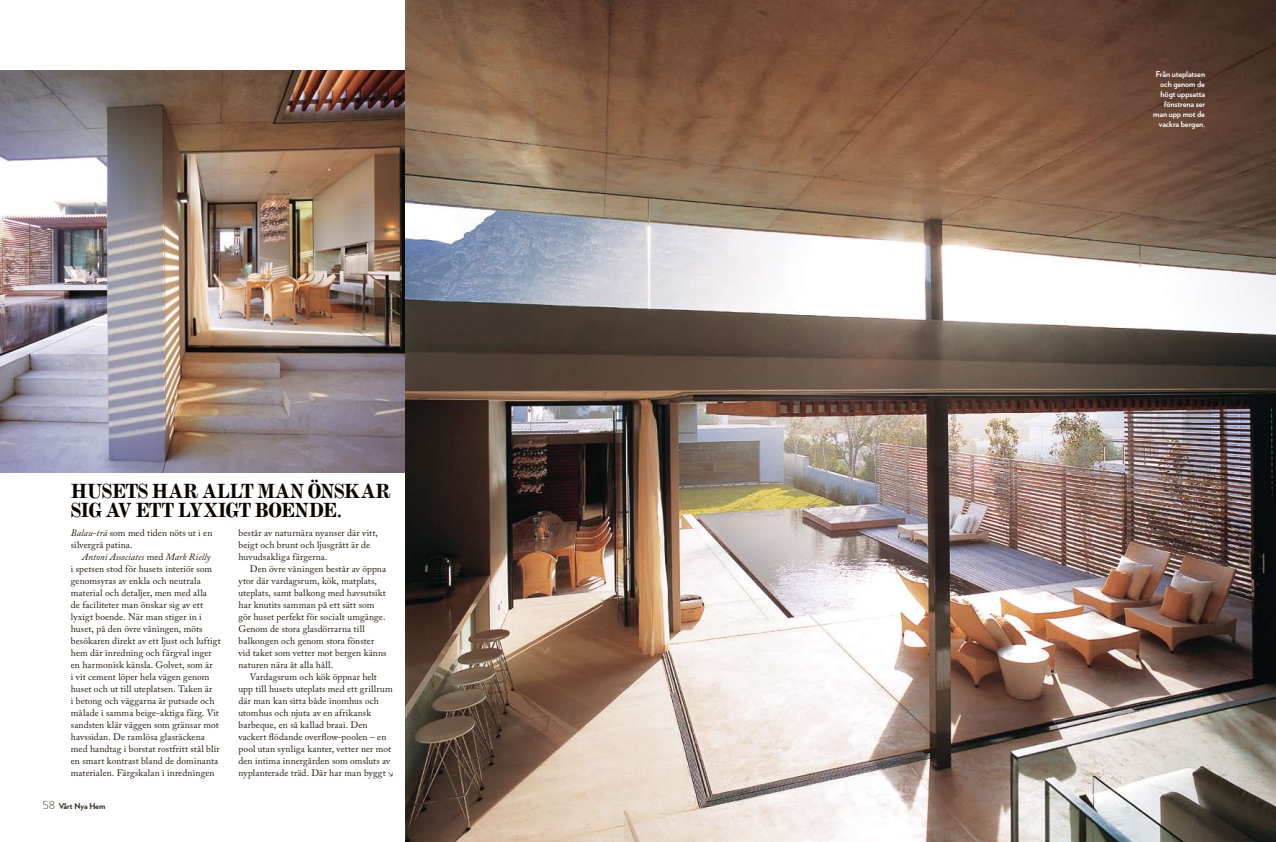
<style>
.page{position:relative;width:1276px;height:842px;background:#fff}
.page>*{position:absolute;margin:0;border:0;box-sizing:border-box;transform-origin:0 0}
.t1{font:700 21px/19px "Modern MT Std";letter-spacing:-.03em;color:#0d0500}
.t2{font:200 14px "Verlag";color:#22190d}
.t3{font:9.5px/12px "Adobe Caslon Pro";letter-spacing:.01em;color:#22190d}
.t4{font:700 8px/10px "Verlag";letter-spacing:-.01em;color:#fff;text-align:right}
.t5{font:700 8px "Verlag";color:#22190d}
.s1{font-style:italic}
</style>
<div class="page">
<img style="left:0;top:71px;width:405px;height:402px">
<img style="left:405px;top:0;width:871px;height:842px">
<svg style="left:388px;top:772px;width:4px;height:4px"></svg>
<h1 class="t1" style="left:71px;top:481px;width:321px">HUSETS HAR ALLT MAN ÖNSKAR<br>SIG AV ETT LYXIGT BOENDE.</h1>
<p class="t3" style="left:71px;top:527px;width:143px"><span class="s1">Balau-trä</span> som med tiden nöts ut i en silvergrå patina.</p>
<p class="t3" style="left:71px;top:551px;width:151px;text-indent:11px"><span class="s1">Antoni Associates</span> med <span class="s1">Mark Rielly<br></span>i spetsen stod för husets interiör som genomsyras av enkla och neutrala material och detaljer, men med alla<br>de faciliteter man önskar sig av ett lyxigt boende. När man stiger in i huset, på den övre våningen, möts besökaren direkt av ett ljust och luftigt hem där inredning och färgval inger en harmonisk känsla. Golvet, som är<br>i vit cement löper hela vägen genom huset och ut till uteplatsen. Taken är<br>i betong och väggarna är putsade och målade i samma beige-aktiga färg. Vit sandsten klär väggen som gränsar mot havssidan. De ramlösa glasräckena med handtag i borstat rostfritt stål blir en smart kontrast bland de dominanta materialen. Färgskalan i inredningen</p>
<h2 class="t2" style="left:43px;top:794px;width:14px">58</h2>
<p class="t5" style="left:59px;top:800px;width:48px">Vårt Nya Hem</p>
<p class="t3" style="left:238px;top:527px;width:141px">består av naturnära nyanser där vitt, beigt och brunt och ljusgrått är de huvudsakliga färgerna.</p>
<p class="t3" style="left:238px;top:563px;width:150px;text-indent:11px">Den övre våningen består av öppna ytor där vardagsrum, kök, matplats, uteplats, samt balkong med havsutsikt har knutits samman på ett sätt som gör huset perfekt för socialt umgänge.<br>Genom de stora glasdörrarna till balkongen och genom stora fönster vid taket som vetter mot bergen känns naturen nära åt alla håll.</p>
<p class="t3" style="left:238px;top:671px;width:156px;text-indent:11px">Vardagsrum och kök öppnar helt upp till husets uteplats med ett grillrum där man kan sitta både inomhus och utomhus och njuta av en afrikansk barbeque, en så kallad braai. Den vackert flödande overflow-poolen – en pool utan synliga kanter, vetter ner mot den intima innergården som omsluts av nyplanterade träd. Där har man byggt</p>
<p class="t4" style="left:1153px;top:69px;width:53px">Från uteplatsen och genom de högt uppsatta fönstrena ser man upp mot de vackra bergen.</p>
</div>
